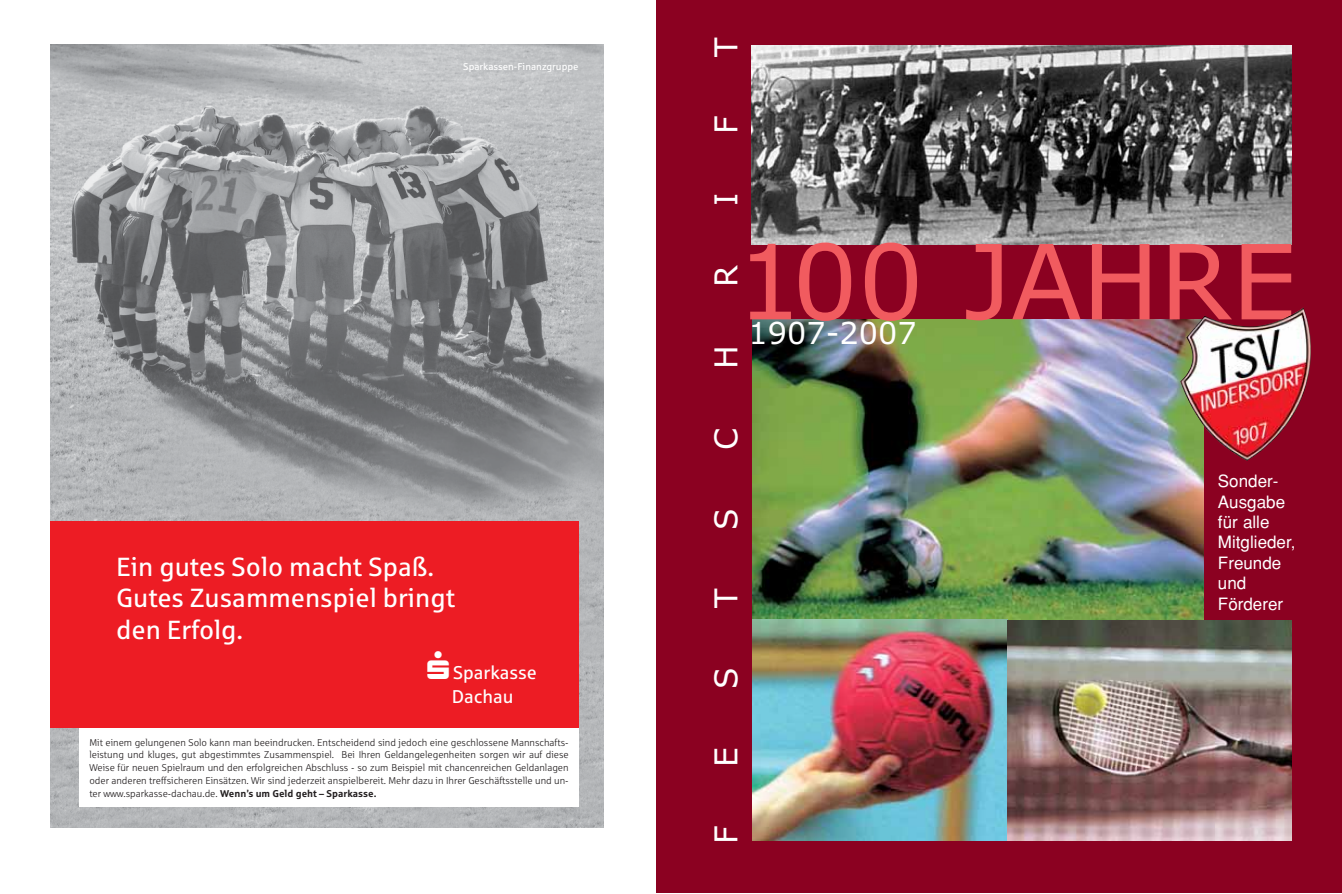
<style>
.page{position:relative;width:1342px;height:894px;background:#fff}
.page>*{position:absolute;margin:0;border:0;box-sizing:border-box;transform-origin:0 0}
.t1{font:103.5px "Verdana";color:#f15b5f}
.t2{font:31.5px "Verdana";color:#fff}
.t3{font:30.3px "Verdana";color:#fff}
.t4{font:26.25px/31.7px "Sparkasse Rg Regular+EBGRGL";color:#fff}
.t5{font:18.45px/23.7px "Sparkasse Rg Regular+EBGRGL";color:#fff}
.t6{font:16.95px/20.4px "Helvetica";color:#fff}
.t7{font:9.9px/12.8px "Sparkasse Lt+VGUONV";color:#231f20;text-align:justify}
.t8{font:9.9px "Sparkasse Rg Regular+EBGRGL";color:#fff}
.s1{font-family:"Sparkasse Rg Bold+ACHQSV"}
</style>
<div class="page">
<img style="left:50px;top:1px;width:1291px;height:892px">
<svg style="left:427px;top:650px;width:21px;height:28px"></svg>
<p class="t8" style="left:463px;top:62px;width:117px">Sparkassen-Finanzgruppe</p>
<h3 class="t4" style="left:116px;top:553px;width:340px">Ein gutes Solo macht Spaß.<br>Gutes Zusammenspiel bringt den Erfolg.</h3>
<h3 class="t5" style="left:451px;top:662px;width:87px">Sparkasse<br>Dachau</h3>
<p class="t7" style="left:89px;top:736px;width:481px">Mit einem gelungenen Solo kann man beeindrucken. Entscheidend sind jedoch eine geschlossene Mannschafts&shy;leistung und kluges, gut abgestimmtes Zusammenspiel. Bei Ihren Geldangelegenheiten sorgen wir auf diese Weise für neuen Spielraum und den erfolgreichen Abschluss - so zum Beispiel mit chancenreichen Geldanlagen oder anderen treffsicheren Einsätzen. Wir sind jederzeit anspielbereit. Mehr dazu in Ihrer Geschäftsstelle und un&shy;ter www.sparkasse-dachau.de. <span class="s1">Wenn’s um Geld geht – Sparkasse.</span></p>
<h2 class="t2" style="left:708px;top:57px;width:21px;rotate:-90deg">T</h2>
<h2 class="t2" style="left:708px;top:134px;width:20px;rotate:-90deg">F</h2>
<h2 class="t2" style="left:708px;top:206px;width:15px;rotate:-90deg">I</h2>
<h2 class="t2" style="left:708px;top:287px;width:23px;rotate:-90deg">R</h2>
<h2 class="t2" style="left:708px;top:369px;width:25px;rotate:-90deg">H</h2>
<h1 class="t1" style="left:736px;top:223px;width:562px">100 JAHRE</h1>
<h3 class="t3" style="left:748px;top:315px;width:169px">1907-2007</h3>
<h2 class="t2" style="left:708px;top:450px;width:23px;rotate:-90deg">C</h2>
<h2 class="t2" style="left:708px;top:530px;width:23px;rotate:-90deg">S</h2>
<h2 class="t2" style="left:708px;top:608px;width:21px;rotate:-90deg">T</h2>
<h2 class="t2" style="left:708px;top:688px;width:23px;rotate:-90deg">S</h2>
<h2 class="t2" style="left:708px;top:767px;width:21px;rotate:-90deg">E</h2>
<h2 class="t2" style="left:708px;top:843px;width:20px;rotate:-90deg">F</h2>
<h3 class="t6" style="left:1217px;top:472px;width:79px">Sonder-<br>Ausgabe für alle<br>Mitglieder,<br>Freunde und<br>Förderer</h3>
</div>
